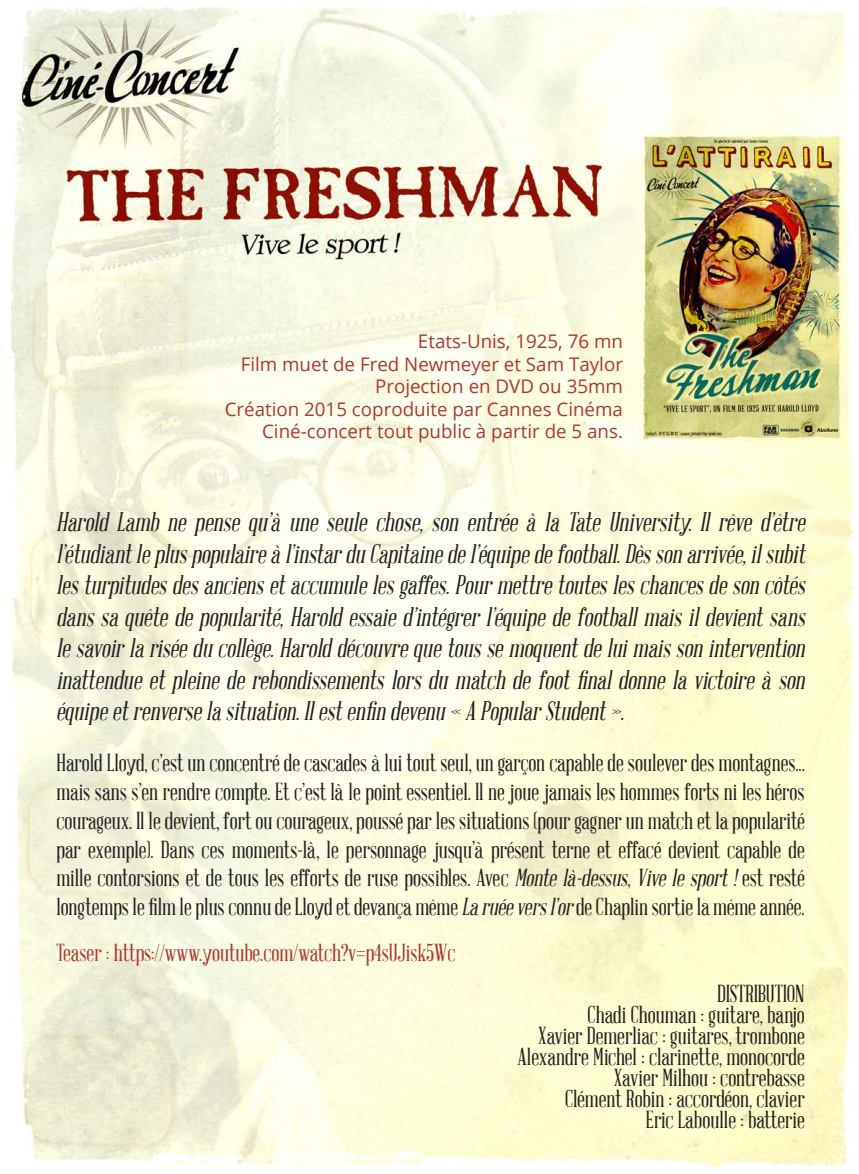
<style>
.page{position:relative;width:859px;height:1174px;background:#fff}
.page>*{position:absolute;margin:0;border:0;box-sizing:border-box;transform-origin:0 0}
.t1{font:italic 26.25px/31.5px "Abraham Lincoln";color:#231f20;text-align:justify}
.t2{font:24px/28.8px "Abraham Lincoln";color:#231f20;text-align:justify}
.t3{font:24px "Abraham Lincoln";color:#ac3730}
.t4{font:18.75px "Open Sans";color:#ac3730}
.s1{font-style:italic}
</style>
<div class="page">
<img style="left:10px;top:6px;width:846px;height:1163px">
<p class="t4" style="left:418px;top:328px;width:207px">Etats-Unis, 1925, 76 mn</p>
<p class="t4" style="left:241px;top:351px;width:384px">Film muet de Fred Newmeyer et Sam Taylor</p>
<p class="t4" style="left:375px;top:373px;width:249px">Projection en DVD ou 35mm</p>
<p class="t4" style="left:225px;top:396px;width:400px">Création 2015 coproduite par Cannes Cinéma</p>
<p class="t4" style="left:262px;top:418px;width:362px">Ciné-concert tout public à partir de 5 ans.</p>
<p class="t1" style="left:56px;top:507px;width:755px">Harold Lamb ne pense qu’à une seule chose, son entrée à la Tate University. Il rêve d’être l’étudiantlepluspopulaireà l’instardu Capitainedel’équipedefootball.Dèsson arrivée,ilsubit lesturpitudesdesanciensetaccumulelesgaffes.Pourmettretoutesleschancesdeson côtés dans sa quête de popularité, Harold essaie d’intégrer l’équipe de football mais il devient sans lesavoirla riséedu collège.Harold découvrequetoussemoquentdeluimaisson intervention inattendue et pleine de rebondissements lors du match de foot final donne la victoire à son équipeetrenversela situation.Ilestenfin devenu « A PopularStudent».</p>
<p class="t2" style="left:56px;top:749px;width:750px">Harold Lloyd, c’est un concentré de cascades à lui tout seul, un garçon capable de soulever des montagnes... mais sans s’en rendre compte. Et c’est là le point essentiel. Il ne joue jamais les hommes forts ni les héros courageux. Il le devient, fort ou courageux, poussé par les situations (pour gagner un match et la popularité par exemple). Dans ces moments-là, le personnage jusqu’à présent terne et effacé devient capable de mille contorsions et de tous les efforts de ruse possibles. Avec <span class="s1">Montelà-dessus</span>, <span class="s1">Vivelesport!</span>est resté longtemps le film le plus connu de Lloyd et devança même <span class="s1">Laruéeversl’or</span>de Chaplin sortie la même année.</p>
<p class="t3" style="left:56px;top:939px;width:401px">Teaser : https://www.youtube.com/watch?v=p4sUJisk5Wc</p>
<p class="t2" style="left:717px;top:979px;width:89px">DISTRIBUTION</p>
<p class="t2" style="left:588px;top:1000px;width:219px">Chadi Chouman : guitare, banjo</p>
<p class="t2" style="left:538px;top:1021px;width:268px">Xavier Demerliac : guitares, trombone</p>
<p class="t2" style="left:518px;top:1042px;width:289px">Alexandre Michel : clarinette, monocorde</p>
<p class="t2" style="left:614px;top:1063px;width:192px">Xavier Milhou : contrebasse</p>
<p class="t2" style="left:565px;top:1088px;width:241px;line-height:21px;text-align:right">Clément Robin : accordéon, clavier<br>Eric Laboulle : batterie</p>
</div>
